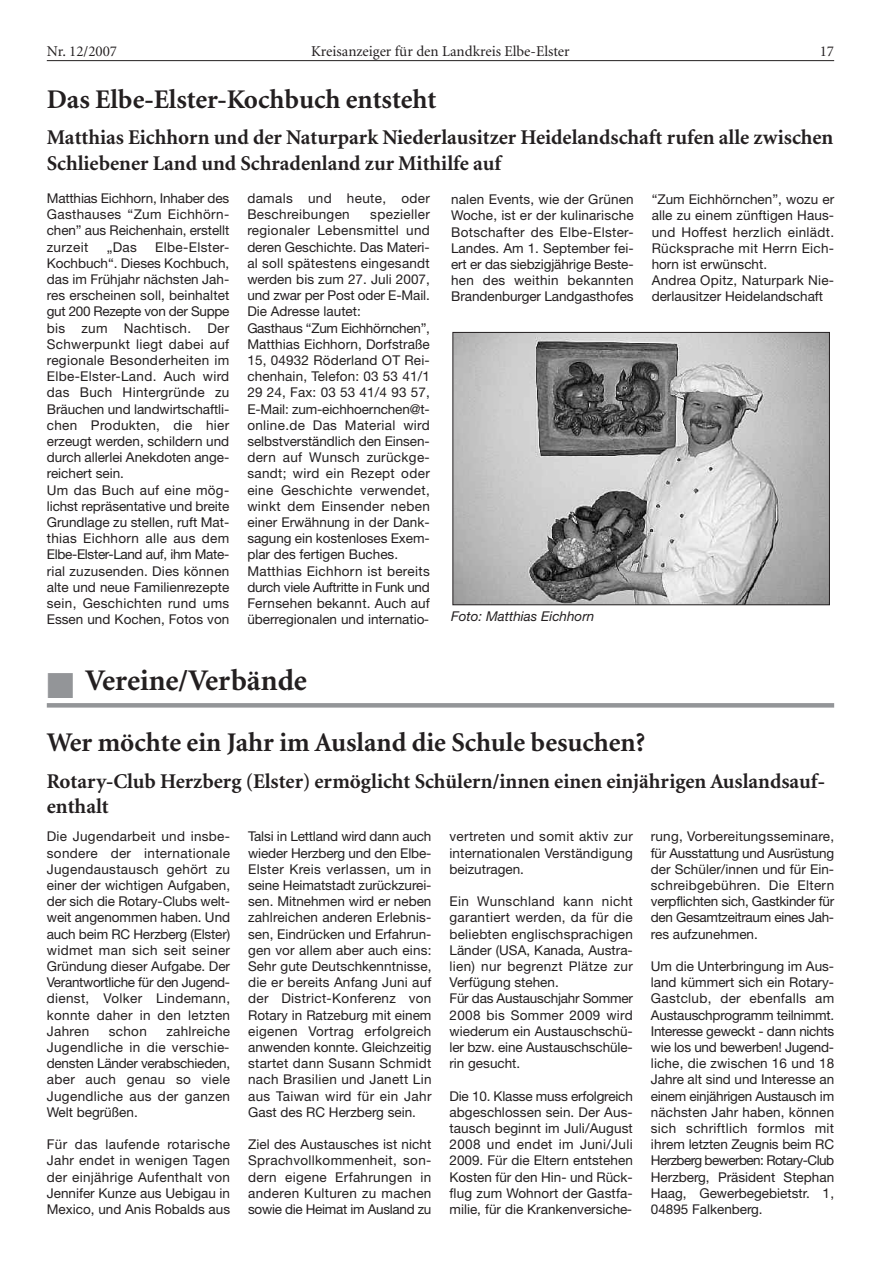
<style>
.page{position:relative;width:881px;height:1263px;background:#fff}
.page>*{position:absolute;margin:0;border:0;box-sizing:border-box;transform-origin:0 0}
.t1{font:700 30px "Minion";color:#231f20}
.t2{font:700 27px "Minion";color:#231f20}
.t3{font:700 21px/25.2px "Minion";color:#231f20}
.t4{font:15px "Minion";color:#231f20}
.t5{font:13.5px/16.2px "Helvetica Neue LT";letter-spacing:.005em;color:#231f20;text-align:justify}
.t6{font:13.5px/16.2px "Helvetica Neue LT";letter-spacing:.025em;color:#231f20}
.t7{font:italic 13.5px "Helvetica Neue LT";color:#231f20}
.s1{color:#939598}
</style>
<div class="page">
<hr style="left:47px;top:60px;width:786px;height:1px;background:#231f20">
<img style="left:454px;top:334px;width:373px;height:269px">
<div style="left:452px;top:332px;width:377px;height:273px;border:1px solid #231f20"></div>
<div style="left:47px;top:703px;width:786px;height:5px;background:#939598"></div>
<p class="t4" style="left:47px;top:46px;width:72px">Nr. 12/2007</p>
<p class="t4" style="left:311px;top:45px;width:260px">Kreisanzeiger für den Landkreis Elbe-Elster</p>
<p class="t4" style="left:819px;top:46px;width:16px">17</p>
<h2 class="t2" style="left:47px;top:89px;width:391px">Das Elbe-Elster-Kochbuch entsteht</h2>
<h3 class="t3" style="left:47px;top:127px;width:787px">Matthias Eichhorn und der Naturpark Niederlausitzer Heidelandschaft rufen alle zwischen<br>Schliebener Land und Schradenland zur Mithilfe auf</h3>
<p class="t5" style="left:47px;top:191px;width:184px">Matthias Eichhorn, Inhaber des Gasthauses “Zum Eichhörn&shy;chen” aus Reichenhain, erstellt zurzeit</p>
<p class="t5" style="left:47px;top:240px;width:184px;text-align:left;text-indent:108px">Elbe-Elster-<br>Kochbuch“. Dieses Kochbuch, das im Frühjahr nächsten Jah&shy;res erscheinen soll, beinhaltet gut 200 Rezepte von der Suppe bis zum Nachtisch. Der<br>Schwerpunkt liegt dabei auf regionale Besonderheiten im<br>Elbe-Elster-Land. Auch wird das Buch Hintergründe zu<br>Bräuchen und landwirtschaftli&shy;chen Produkten, die hier erzeugt werden, schildern und durch allerlei Anekdoten ange&shy;reichert sein.<br>Um das Buch auf eine mög&shy;lichst repräsentative und breite<br>Grundlage zu stellen, ruft Mat&shy;thias Eichhorn alle aus dem<br>Elbe-Elster-Land auf, ihm Mate&shy;rial zuzusenden. Dies können alte und neue Familienrezepte sein, Geschichten rund ums<br>Essen und Kochen, Fotos von</p>
<p class="t5" style="left:107px;top:240px;width:32px">„Das</p>
<p class="t6" style="left:247px;top:191px;width:184px">damals und heute, oder<br>Beschreibungen</p>
<p class="t5" style="left:247px;top:208px;width:184px;text-align:left;text-indent:123px">spezieller regionaler Lebensmittel und deren Geschichte. Das Materi&shy;al soll spätestens eingesandt werden bis zum 27. Juli 2007, und zwar per Post oder E-Mail.<br>Die Adresse lautet:<br>Gasthaus “Zum Eichhörnchen”,<br>Matthias Eichhorn, Dorfstraße<br>15, 04932 Röderland OT Rei&shy;chenhain, Telefon: 03 53 41/1<br>29 24, Fax: 03 53 41/4 93 57,<br>E-Mail: zum-eichhoernchen@t&shy;online.de Das Material wird selbstverständlich den Einsen&shy;dern auf Wunsch zurückge&shy;sandt; wird ein Rezept oder eine Geschichte verwendet, winkt dem Einsender neben einer Erwähnung in der Dank&shy;sagung ein kostenloses Exem&shy;plar des fertigen Buches.<br>Matthias Eichhorn ist bereits durch viele Auftritte in Funk und<br>Fernsehen bekannt. Auch auf überregionalen und internatio-</p>
<p class="t5" style="left:451px;top:193px;width:184px">nalen Events, wie der Grünen Woche, ist er der kulinarische Botschafter des Elbe-Elster-Landes. Am 1. September fei&shy;ert er das siebzigjährige Beste&shy;hen des weithin bekannten Brandenburger Landgasthofes</p>
<p class="t5" style="left:651px;top:193px;width:184px;text-align:left">“Zum Eichhörnchen”, wozu er alle zu einem zünftigen Haus&shy;und Hoffest herzlich einlädt.<br>Rücksprache mit Herrn Eich&shy;horn ist erwünscht.<br>Andrea Opitz, Naturpark Nie&shy;derlausitzer Heidelandschaft</p>
<p class="t7" style="left:451px;top:612px;width:145px">Foto: Matthias Eichhorn</p>
<h1 class="t1" style="left:47px;top:669px;width:261px"><span class="s1">■</span> Vereine/Verbände</h1>
<h2 class="t2" style="left:47px;top:732px;width:599px">Wer möchte ein Jahr im Ausland die Schule besuchen?</h2>
<h3 class="t3" style="left:47px;top:770px;width:779px">Rotary-Club Herzberg (Elster) ermöglicht Schülern/innen einen einjährigen Auslandsauf&shy;enthalt</h3>
<p class="t5" style="left:47px;top:830px;width:185px">Die Jugendarbeit und insbe&shy;sondere der internationale Jugendaustausch gehört zu einer der wichtigen Aufgaben, der sich die Rotary-Clubs welt&shy;weit angenommen haben. Und auch beim RC Herzberg (Elster) widmet man sich seit seiner Gründung dieser Aufgabe. Der Verantwortliche für den Jugend&shy;dienst, Volker Lindemann, konnte daher in den letzten Jahren</p>
<p class="t5" style="left:248px;top:830px;width:185px">Talsi in Lettland wird dann auch wieder Herzberg und den Elbe-Elster Kreis verlassen, um in seine Heimatstadt zurückzurei&shy;sen. Mitnehmen wird er neben zahlreichen anderen Erlebnis&shy;sen, Eindrücken und Erfahrun&shy;gen vor allem aber auch eins:<br>Sehr gute Deutschkenntnisse, die er bereits Anfang Juni auf der District-Konferenz von Rotary in Ratzeburg mit einem eigenen Vortrag erfolgreich anwenden konnte. Gleichzeitig startet dann Susann Schmidt nach Brasilien und Janett Lin aus Taiwan wird für ein Jahr Gast des RC Herzberg sein.</p>
<p class="t5" style="left:248px;top:1138px;width:185px">Ziel des Austausches ist nicht Sprachvollkommenheit, son&shy;dern eigene Erfahrungen in anderen Kulturen zu machen sowie die Heimat im Ausland zu</p>
<p class="t5" style="left:449px;top:830px;width:185px">vertreten und somit aktiv zur internationalen Verständigung beizutragen.</p>
<p class="t5" style="left:449px;top:895px;width:185px;text-align:left">Ein Wunschland kann nicht garantiert werden, da für die beliebten englischsprachigen<br>Länder (USA, Kanada, Austra&shy;lien) nur begrenzt Plätze zur<br>Verfügung stehen.<br>Für das Austauschjahr Sommer<br>2008 bis Sommer 2009 wird wiederum ein Austauschschü&shy;ler bzw. eine Austauschschüle&shy;rin gesucht.</p>
<p class="t5" style="left:449px;top:1089px;width:185px">Die 10. Klasse muss erfolgreich abgeschlossen sein. Der Aus&shy;tausch beginnt im Juli/August 2008 und endet im Juni/Juli 2009. Für die Eltern entstehen Kosten für den Hin- und Rück&shy;flug zum Wohnort der Gastfa&shy;milie, für die Krankenversiche-</p>
<p class="t5" style="left:650px;top:830px;width:185px">rung, Vorbereitungsseminare, für Ausstattung und Ausrüstung der Schüler/innen und für Ein&shy;schreibgebühren. Die Eltern verpflichten sich, Gastkinder für den Gesamtzeitraum eines Jah&shy;res aufzunehmen.</p>
<p class="t5" style="left:650px;top:959px;width:185px">Um die Unterbringung im Aus&shy;land kümmert sich ein Rotary-Gastclub, der ebenfalls am Austauschprogramm teilnimmt.<br>Interesse geweckt - dann nichts wie los und bewerben! Jugend&shy;liche, die zwischen 16 und 18<br>Jahre alt sind und Interesse an einem einjährigen Austausch im nächsten Jahr haben, können sich schriftlich formlos mit ihrem letzten Zeugnis beim RC Herzberg bewerben: Rotary-Club Herzberg, Präsident Stephan Haag, Gewerbegebietstr. 1, 04895 Falkenberg.</p>
<p class="t5" style="left:47px;top:1024px;width:185px;text-indent:119px">zahlreiche Jugendliche in die verschie&shy;densten Länder verabschieden, aber auch genau so viele Jugendliche aus der ganzen Welt begrüßen.</p>
<p class="t5" style="left:47px;top:1137px;width:185px">Für das laufende rotarische Jahr endet in wenigen Tagen der einjährige Aufenthalt von Jennifer Kunze aus Uebigau in Mexico, und Anis Robalds aus</p>
<p class="t5" style="left:109px;top:1024px;width:40px">schon</p>
</div>
